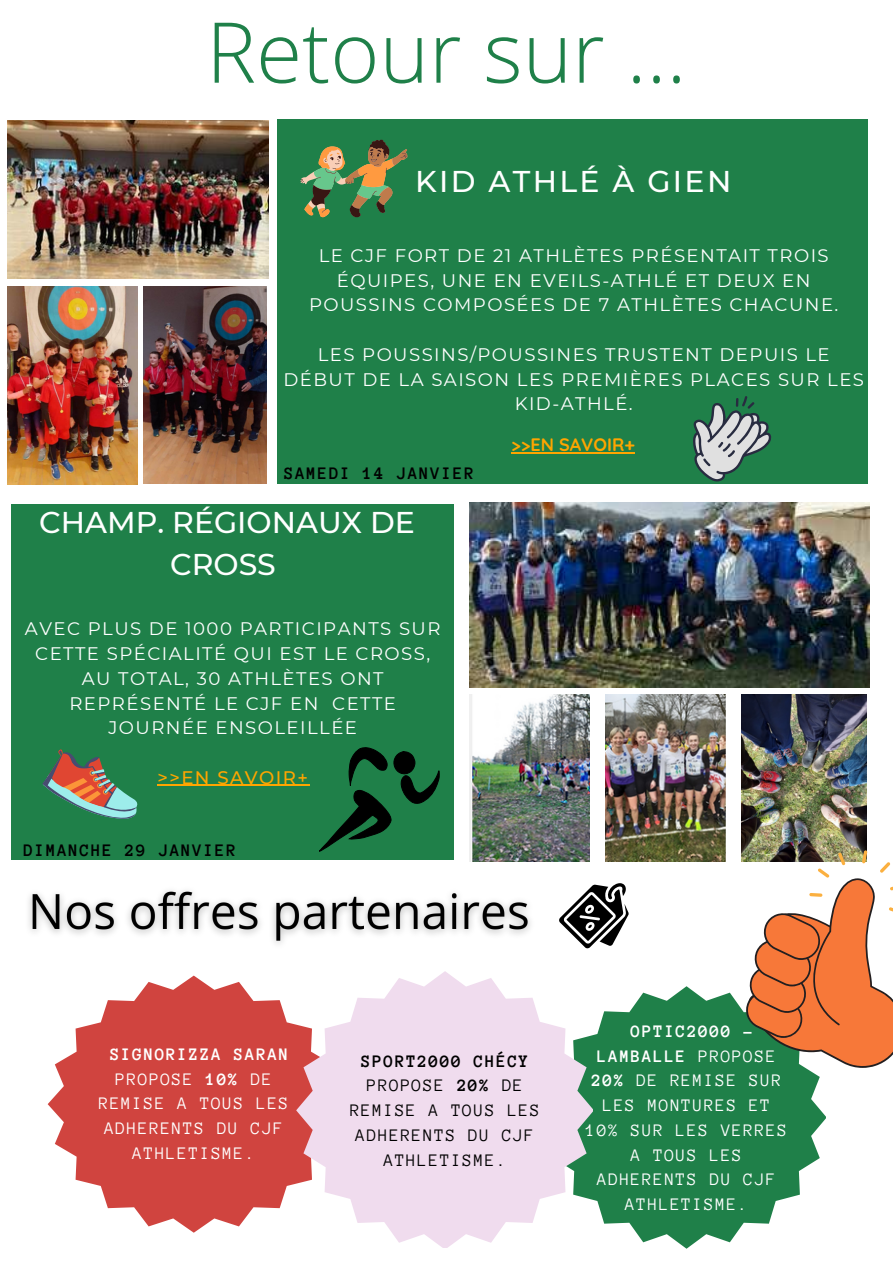
<style>
.page{position:relative;width:893px;height:1264px;background:#fff}
.page>*{position:absolute;margin:0;border:0;box-sizing:border-box;transform-origin:0 0}
.t1{font:300 83.85px "Open Sans";color:#1f8049}
.t2{font:500 30px/41.5px "Montserrat";color:#fff;text-align:center}
.t3{font:500 30px "Montserrat";letter-spacing:.08em;color:#fff}
.t4{font:18.15px/24.8px "Montserrat";letter-spacing:.08em;color:#fff;text-align:center}
.t5{font:500 18.15px "Montserrat";letter-spacing:.08em;color:#ffa500}
.t6{font:18px "Anonymous Pro";letter-spacing:.08em;color:#fff}
.t7{font:18px/24.8px "Anonymous Pro";letter-spacing:.08em;color:#000;text-align:center}
.t8{font:700 18px "Anonymous Pro";letter-spacing:.08em;color:#fff}
.t9{font:700 18px "Anonymous Pro";letter-spacing:.08em;color:#000}
.t10{font:700 18px "Quicksand";color:#ffa500}
.s1{font-weight:700}
.s2{font-weight:400}
</style>
<div class="page">
<div style="left:278px;top:120px;width:589px;height:364px;background:#1f8049"></div>
<div style="left:11px;top:504px;width:442px;height:356px;background:#1f8049"></div>
<hr style="left:157px;top:785px;width:152px;height:1px;background:#ffa500">
<img style="left:8px;top:120px;width:260px;height:159px">
<img style="left:144px;top:287px;width:122px;height:197px">
<img style="left:8px;top:287px;width:129px;height:198px">
<hr style="left:511px;top:452px;width:123px;height:1px;background:#ffa500">
<svg style="left:693px;top:396px;width:78px;height:85px"></svg>
<svg style="left:300px;top:140px;width:107px;height:77px"></svg>
<img style="left:470px;top:503px;width:399px;height:184px">
<img style="left:741px;top:695px;width:125px;height:166px">
<img style="left:605px;top:695px;width:120px;height:166px">
<img style="left:470px;top:695px;width:119px;height:166px">
<svg style="left:42px;top:749px;width:96px;height:70px"></svg>
<svg style="left:48px;top:975px;width:248px;height:257px;fill:#d0443f"></svg>
<svg style="left:592px;top:986px;width:233px;height:262px;fill:#1f8049"></svg>
<svg style="left:559px;top:883px;width:69px;height:65px"></svg>
<svg style="left:296px;top:971px;width:296px;height:276px;fill:#f0dcee"></svg>
<svg style="left:744px;top:850px;width:148px;height:222px"></svg>
<svg style="left:319px;top:747px;width:120px;height:104px"></svg>
<img style="left:29px;top:890px;width:502px;height:54px">
<h1 class="t1" style="left:206px;top:-7px;width:482px">Retour sur ...</h1>
<h2 class="t3" style="left:415px;top:163px;width:318px">KID ATHLÉ À GIEN</h2>
<p class="t4" style="left:309px;top:243px;width:531px">LE CJF FORT DE 21 ATHLÈTES PRÉSENTAIT TROIS<br>ÉQUIPES, UNE EN EVEILS-ATHLÉ ET DEUX EN<br>POUSSINS COMPOSÉES DE 7 ATHLÈTES CHACUNE.</p>
<p class="t4" style="left:283px;top:342px;width:582px">LES POUSSINS/POUSSINES TRUSTENT DEPUIS LE<br>DÉBUT DE LA SAISON LES PREMIÈRES PLACES SUR LES<br>KID-ATHLÉ.</p>
<p class="t9" style="left:284px;top:464px;width:191px">SAMEDI 14 JANVIER</p>
<h2 class="t2" style="left:39px;top:501px;width:377px">CHAMP. RÉGIONAUX DE<br>CROSS</h2>
<p class="t4" style="left:25px;top:616px;width:417px">AVEC PLUS DE 1000 PARTICIPANTS SUR<br>CETTE SPÉCIALITÉ QUI EST LE CROSS,<br>AU TOTAL, 30 ATHLÈTES ONT<br>REPRÉSENTÉ LE CJF EN CETTE<br>JOURNÉE ENSOLEILLÉE</p>
<p class="t5" style="left:157px;top:766px;width:152px">&gt;&gt;EN SAVOIR+</p>
<p class="t9" style="left:24px;top:841px;width:214px">DIMANCHE 29 JANVIER</p>
<p class="t10" style="left:511px;top:433px;width:125px">&gt;&gt;EN SAVOIR+</p>
<p class="t8" style="left:110px;top:1045px;width:180px">SIGNORIZZA SARAN</p>
<p class="t6" style="left:116px;top:1069px;width:158px">PROPOSE <span class="s1">10%</span> DE</p>
<p class="t6" style="left:99px;top:1094px;width:191px">REMISE A TOUS LES</p>
<p class="t6" style="left:104px;top:1119px;width:180px">ADHERENTS DU CJF</p>
<p class="t6" style="left:132px;top:1144px;width:124px">ATHLETISME.</p>
<p class="t7" style="left:350px;top:1048px;width:191px"><span class="s1">SPORT2000 CHÉCY<br></span>PROPOSE <span class="s1">20%</span> DE<br>REMISE A TOUS LES<br>ADHERENTS DU CJF<br>ATHLETISME.</p>
<p class="t8" style="left:631px;top:1022px;width:124px">OPTIC2000 -</p>
<p class="t8" style="left:597px;top:1046px;width:180px">LAMBALLE <span class="s2">PROPOSE</span></p>
<p class="t6" style="left:591px;top:1071px;width:191px"><span class="s1">20%</span> DE REMISE SUR</p>
<p class="t6" style="left:602px;top:1096px;width:169px">LES MONTURES ET</p>
<p class="t6" style="left:586px;top:1121px;width:203px">10% SUR LES VERRES</p>
<p class="t6" style="left:631px;top:1145px;width:113px">A TOUS LES</p>
<p class="t6" style="left:597px;top:1170px;width:180px">ADHERENTS DU CJF</p>
<p class="t6" style="left:625px;top:1195px;width:124px">ATHLETISME.</p>
</div>
